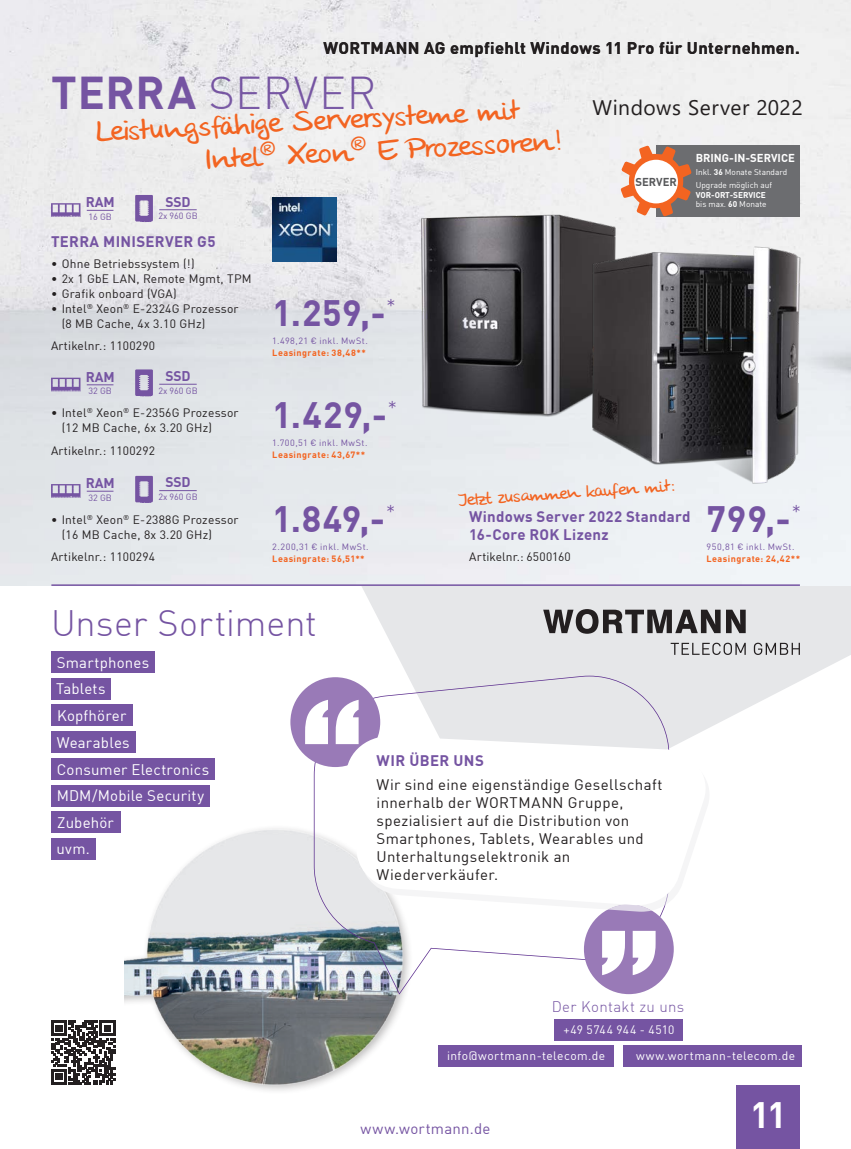
<style>
.page{position:relative;width:851px;height:1149px;background:#fff}
.page>*{position:absolute;margin:0;border:0;box-sizing:border-box;transform-origin:0 0}
.t1{font:300 45px "DIN Offc Pro";letter-spacing:.01em;color:#7554a2}
.t2{font:700 36px "DIN Offc Pro";letter-spacing:.025em;color:#7554a2}
.t3{font:300 36px "DIN Offc Pro";color:#7554a2}
.t4{font:700 36px "DIN Offc Pro";color:#fff}
.t5{font:30px "Stone Handwriting Pro";color:#f36421}
.t6{font:21px "Segoe UI";letter-spacing:.025em;color:#231f20}
.t7{font:18px "Stone Handwriting Pro";color:#f36421}
.t8{font:700 16.5px "DIN Offc Pro";letter-spacing:.025em;color:#231f20}
.t9{font:15px "DIN Offc Pro";letter-spacing:.025em;color:#231f20}
.t10{font:15px "DIN Offc Pro";letter-spacing:.015em;color:#fff}
.t11{font:700 15px "DIN Offc Pro";letter-spacing:.02em;color:#7554a2}
.t12{font:300 15px "DIN Offc Pro";letter-spacing:.025em;color:#7554a2}
.t13{font:15px "DIN Offc Pro";letter-spacing:.015em;color:#7554a2}
.t14{font:700 13.8px "DIN Offc Pro";color:#7554a2}
.t15{font:12px "DIN Offc Pro";letter-spacing:.02em;color:#231f20}
.t16{font:12px "DIN Offc Pro";letter-spacing:.035em;color:#fff}
.t17{font:12px "DIN Offc Pro";letter-spacing:.015em;color:#fff}
.t18{font:700 11.25px "DIN Offc Pro";color:#fff}
.t19{font:700 11.25px "DIN Offc Pro";color:#57585a}
.t20{font:9px "DIN Offc Pro";letter-spacing:.04em;color:#7554a2}
.t21{font:700 9px "DIN Offc Pro";letter-spacing:.05em;color:#f36421}
.t22{font:8.25px "DIN Offc Pro";color:#fff}
.t23{font:700 8.25px "DIN Offc Pro";color:#fff}
.s1{font-weight:700}
</style>
<div class="page">
<svg style="left:51px;top:1020px;width:64px;height:64px"></svg>
<div style="left:51px;top:811px;width:69px;height:21px;background:#7554a2"></div>
<svg style="left:342px;top:585px;width:508px;height:149px;fill:#e6e7e9"></svg>
<svg style="left:670px;top:642px;width:75px;height:12px"></svg>
<svg style="left:753px;top:642px;width:46px;height:12px"></svg>
<svg style="left:543px;top:609px;width:202px;height:24px;background:#7b797b"></svg>
<div style="left:51px;top:651px;width:104px;height:21px;background:#7554a2"></div>
<div style="left:51px;top:678px;width:59px;height:21px;background:#7554a2"></div>
<div style="left:51px;top:704px;width:81px;height:21px;background:#7554a2"></div>
<div style="left:51px;top:731px;width:85px;height:21px;background:#7554a2"></div>
<div style="left:51px;top:758px;width:164px;height:21px;background:#7554a2"></div>
<div style="left:51px;top:784px;width:159px;height:21px;background:#7554a2"></div>
<div style="left:554px;top:1018px;width:128px;height:22px;background:#7554a2"></div>
<div style="left:438px;top:1044px;width:176px;height:22px;background:#7554a2"></div>
<div style="left:623px;top:1044px;width:178px;height:22px;background:#7554a2"></div>
<img style="left:124px;top:794px;width:281px;height:297px">
<svg style="left:314px;top:675px;width:355px;height:319px"></svg>
<div style="left:584px;top:904px;width:89px;height:89px;background:#997ab7;border-radius:50%"></div>
<div style="left:290px;top:677px;width:90px;height:89px;background:#997ab7;border-radius:50%"></div>
<svg style="left:349px;top:906px;width:320px;height:4px"></svg>
<svg style="left:607px;top:906px;width:44px;height:5px"></svg>
<svg style="left:305px;top:700px;width:54px;height:61px"></svg>
<svg style="left:343px;top:734px;width:353px;height:172px"></svg>
<svg style="left:602px;top:930px;width:53px;height:44px"></svg>
<img style="left:0;top:0;width:850px;height:585px">
<div style="left:51px;top:837px;width:44px;height:22px;background:#7554a2"></div>
<div style="left:736px;top:1084px;width:64px;height:64px;background:#7554a2"></div>
<hr style="left:51px;top:584px;width:748px;height:1px;background:#7554a2">
<svg style="left:135px;top:215px;width:18px;height:7px"></svg>
<svg style="left:51px;top:203px;width:29px;height:14px"></svg>
<img style="left:272px;top:215px;width:64px;height:46px">
<div style="left:656px;top:146px;width:143px;height:71px;background:#6c6d70"></div>
<svg style="left:620px;top:145px;width:71px;height:48px"></svg>
<div style="left:634px;top:160px;width:43px;height:43px;background:#fff;border-radius:50%"></div>
<svg style="left:57px;top:60px;width:540px;height:155px;fill:#eee"></svg>
<svg style="left:135px;top:369px;width:18px;height:27px"></svg>
<hr style="left:159px;top:384px;width:38px;height:1px;background:#7554a2">
<svg style="left:51px;top:377px;width:29px;height:14px"></svg>
<svg style="left:87px;top:384px;width:26px;height:1px"></svg>
<svg style="left:135px;top:475px;width:18px;height:28px"></svg>
<hr style="left:159px;top:490px;width:38px;height:1px;background:#7554a2">
<svg style="left:51px;top:484px;width:29px;height:13px"></svg>
<svg style="left:87px;top:491px;width:26px;height:1px"></svg>
<img style="left:387px;top:193px;width:163px;height:253px">
<img style="left:550px;top:193px;width:273px;height:305px">
<p class="t8" style="left:323px;top:34px;width:478px">WORTMANN AG empfiehlt Windows 11 Pro für Unternehmen.</p>
<p class="t1" style="left:51px;top:58px;width:326px"><span class="s1">TERRA</span> SERVER</p>
<p class="t5" style="left:95px;top:116px;width:422px;rotate:-3deg">Leist ungsfähige Serversyst eme mit</p>
<p class="t5" style="left:205px;top:143px;width:358px;rotate:-3deg">Intel<sup>®</sup> Xeon<sup>®</sup> E Prozessoren!</p>
<p class="t14" style="left:86px;top:191px;width:31px">RAM</p>
<p class="t20" style="left:88px;top:209px;width:25px">16 GB</p>
<p class="t14" style="left:165px;top:190px;width:27px">SSD</p>
<p class="t20" style="left:158px;top:209px;width:41px">2x 960 GB</p>
<p class="t11" style="left:51px;top:228px;width:166px">TERRA MINISERVER G5</p>
<p class="t15" style="left:51px;top:254px;width:145px">• Ohne Betriebssystem (!)</p>
<p class="t15" style="left:51px;top:269px;width:202px">• 2x 1 GbE LAN, Remote Mgmt, TPM</p>
<p class="t15" style="left:51px;top:284px;width:127px">• Grafik onboard (VGA)</p>
<p class="t15" style="left:51px;top:299px;width:189px">• Intel<sup>®</sup> Xeon<sup>®</sup> E-2324G Prozessor</p>
<p class="t15" style="left:62px;top:314px;width:145px">(8 MB Cache, 4x 3.10 GHz)</p>
<p class="t15" style="left:51px;top:336px;width:106px">Artikelnr.: 1100290</p>
<p class="t14" style="left:165px;top:364px;width:27px">SSD</p>
<p class="t20" style="left:158px;top:383px;width:41px">2x 960 GB</p>
<p class="t14" style="left:86px;top:365px;width:31px">RAM</p>
<p class="t20" style="left:88px;top:384px;width:25px">32 GB</p>
<p class="t15" style="left:51px;top:403px;width:189px">• Intel<sup>®</sup> Xeon<sup>®</sup> E-2356G Prozessor</p>
<p class="t15" style="left:62px;top:418px;width:152px">(12 MB Cache, 6x 3.20 GHz)</p>
<p class="t15" style="left:51px;top:441px;width:106px">Artikelnr.: 1100292</p>
<p class="t2" style="left:272px;top:283px;width:125px">1.259,-<sup>*</sup></p>
<p class="t20" style="left:272px;top:333px;width:97px">1.498,21 € inkl. MwSt.</p>
<p class="t21" style="left:272px;top:345px;width:95px">Leasingrate: 38,48**</p>
<p class="t2" style="left:272px;top:385px;width:127px">1.429,-<sup>*</sup></p>
<p class="t20" style="left:272px;top:435px;width:97px">1.700,51 € inkl. MwSt.</p>
<p class="t21" style="left:272px;top:447px;width:94px">Leasingrate: 43,67**</p>
<p class="t6" style="left:592px;top:88px;width:212px">Windows Server 2022</p>
<p class="t19" style="left:635px;top:172px;width:43px">SERVER</p>
<p class="t18" style="left:695px;top:148px;width:101px">BRING-IN-SERVICE</p>
<p class="t22" style="left:695px;top:165px;width:93px">Inkl. <span class="s1">36</span> Monate Standard</p>
<p class="t22" style="left:695px;top:178px;width:78px">Upgrade möglich auf</p>
<p class="t23" style="left:695px;top:188px;width:72px">VOR-ORT-SERVICE</p>
<p class="t22" style="left:695px;top:197px;width:72px">bis max. <span class="s1">60</span> Monate</p>
<p class="t14" style="left:86px;top:471px;width:31px">RAM</p>
<p class="t20" style="left:88px;top:490px;width:25px">32 GB</p>
<p class="t14" style="left:165px;top:471px;width:27px">SSD</p>
<p class="t20" style="left:158px;top:489px;width:41px">2x 960 GB</p>
<p class="t15" style="left:51px;top:510px;width:189px">• Intel<sup>®</sup> Xeon<sup>®</sup> E-2388G Prozessor</p>
<p class="t15" style="left:62px;top:525px;width:152px">(16 MB Cache, 8x 3.20 GHz)</p>
<p class="t15" style="left:51px;top:547px;width:106px">Artikelnr.: 1100294</p>
<p class="t2" style="left:272px;top:489px;width:125px">1.849,-<sup>*</sup></p>
<p class="t20" style="left:272px;top:539px;width:98px">2.200,31 € inkl. MwSt.</p>
<p class="t21" style="left:272px;top:551px;width:94px">Leasingrate: 56,51**</p>
<p class="t7" style="left:457px;top:490px;width:219px;rotate:-4deg">Jetz t zusammen kaufen mit:</p>
<p class="t11" style="left:469px;top:504px;width:223px">Windows Server 2022 Standard</p>
<p class="t11" style="left:469px;top:522px;width:141px">16-Core ROK Lizenz</p>
<p class="t15" style="left:469px;top:547px;width:103px">Artikelnr.: 6500160</p>
<p class="t2" style="left:706px;top:489px;width:96px">799,-<sup>*</sup></p>
<p class="t20" style="left:706px;top:539px;width:89px">950,81 € inkl. MwSt.</p>
<p class="t21" style="left:706px;top:551px;width:95px">Leasingrate: 24,42**</p>
<p class="t3" style="left:51px;top:595px;width:267px">Unser Sortiment</p>
<p class="t10" style="left:57px;top:650px;width:94px">Smartphones</p>
<p class="t10" style="left:56px;top:677px;width:51px">Tablets</p>
<p class="t10" style="left:57px;top:703px;width:71px">Kopfhörer</p>
<p class="t10" style="left:57px;top:730px;width:74px">Wearables</p>
<p class="t10" style="left:57px;top:757px;width:154px">Consumer Electronics</p>
<p class="t10" style="left:57px;top:783px;width:149px">MDM/Mobile Security</p>
<p class="t10" style="left:57px;top:810px;width:58px">Zubehör</p>
<p class="t10" style="left:56px;top:836px;width:35px">uvm.</p>
<p class="t11" style="left:376px;top:747px;width:109px">WIR ÜBER UNS</p>
<p class="t9" style="left:376px;top:772px;width:287px">Wir sind eine eigenständige Gesellschaft</p>
<p class="t9" style="left:376px;top:790px;width:248px">innerhalb der WORTMANN Gruppe,</p>
<p class="t9" style="left:376px;top:808px;width:254px">spezialisiert auf die Distribution von</p>
<p class="t9" style="left:376px;top:826px;width:269px">Smartphones, Tablets, Wearables und</p>
<p class="t9" style="left:376px;top:844px;width:195px">Unterhaltungselektronik an</p>
<p class="t9" style="left:376px;top:862px;width:123px">Wiederverkäufer.</p>
<p class="t12" style="left:551px;top:994px;width:134px">Der Kontakt zu uns</p>
<p class="t17" style="left:563px;top:1020px;width:112px">+49 5744 944 - 4510</p>
<p class="t16" style="left:447px;top:1046px;width:160px">info@wortmann-telecom.de</p>
<p class="t16" style="left:636px;top:1046px;width:160px">www.wortmann-telecom.de</p>
<p class="t13" style="left:360px;top:1116px;width:131px">www.wortmann.de</p>
<p class="t4" style="left:750px;top:1084px;width:38px">11</p>
</div>
